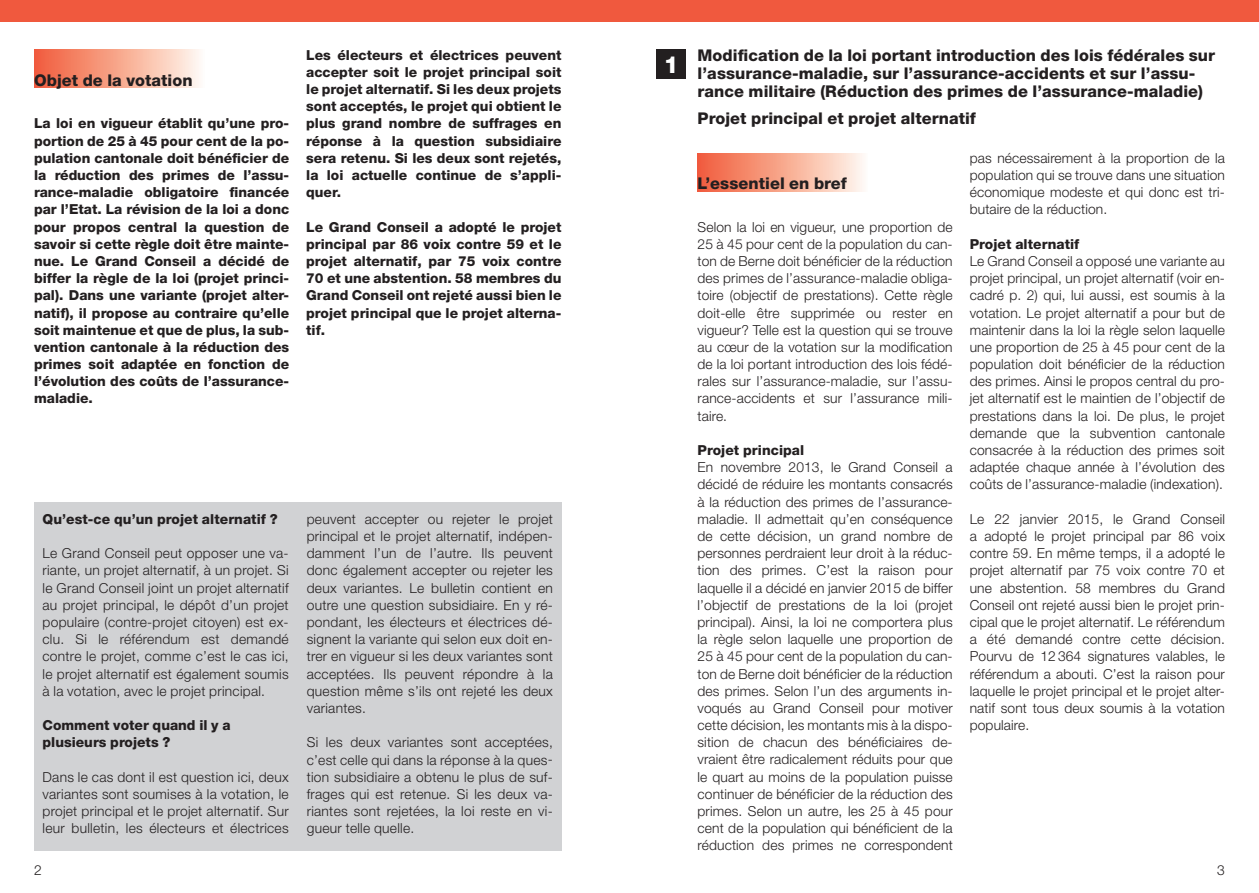
<style>
.page{position:relative;width:1259px;height:893px;background:#fff}
.page>*{position:absolute;margin:0;border:0;box-sizing:border-box;transform-origin:0 0}
.t1{font:800 23.55px "Helvetica Neue LT Pro";color:#fff}
.t2{font:800 16.2px/17.9px "Helvetica Neue LT Pro";letter-spacing:.005em;color:#231f20}
.t3{font:300 13.8px/17.2px "Helvetica Neue LT Pro";letter-spacing:.01em;color:#231f20;text-align:justify}
.t4{font:800 13.8px/17.2px "Helvetica Neue LT Pro";color:#231f20;text-align:justify}
</style>
<div class="page">
<div style="left:0;top:0;width:629px;height:21px;background:#f0593e"></div>
<div style="left:629px;top:0;width:630px;height:21px;background:#f0593e"></div>
<div style="left:34px;top:50px;width:170px;height:38px;background:linear-gradient(to right,#f15a36,#fff8ed)"></div>
<div style="left:697px;top:153px;width:170px;height:38px;background:linear-gradient(to right,#f15a36,#fff7ec)"></div>
<div style="left:656px;top:50px;width:30px;height:29px;background:#231f20"></div>
<div style="left:34px;top:502px;width:527px;height:348px;background:#d1d2d4"></div>
<p class="t2" style="left:34px;top:71px;width:160px">Objet de la votation</p>
<p class="t4" style="left:34px;top:115px;width:257px">La loi en vigueur établit qu’une pro&shy;portion de 25 à 45 pour cent de la po&shy;pulation cantonale doit bénéficier de la réduction des primes de l’assu&shy;rance-maladie obligatoire financée par l’Etat. La révision de la loi a donc pour propos central la question de savoir si cette règle doit être mainte&shy;nue. Le Grand Conseil a décidé de biffer la règle de la loi (projet princi&shy;pal). Dans une variante (projet alter&shy;natif), il propose au contraire qu’elle soit maintenue et que de plus, la sub&shy;vention cantonale à la réduction des primes soit adaptée en fonction de l’évolution des coûts de l’assurance&shy;maladie.</p>
<p class="t4" style="left:306px;top:46px;width:257px">Les électeurs et électrices peuvent accepter soit le projet principal soit le projet alternatif. Si les deux projets sont acceptés, le projet qui obtient le plus grand nombre de suffrages en réponse à la question subsidiaire sera retenu. Si les deux sont rejetés, la loi actuelle continue de s’appli&shy;quer.</p>
<p class="t4" style="left:306px;top:218px;width:257px">Le Grand Conseil a adopté le projet principal par 86 voix contre 59 et le projet alternatif, par 75 voix contre 70 et une abstention. 58 membres du Grand Conseil ont rejeté aussi bien le projet principal que le projet alterna&shy;tif.</p>
<p class="t4" style="left:43px;top:510px;width:237px">Qu’est-ce qu’un projet alternatif ?</p>
<p class="t3" style="left:43px;top:544px;width:248px">Le Grand Conseil peut opposer une va&shy;riante, un projet alternatif, à un projet. Si le Grand Conseil joint un projet alternatif au projet principal, le dépôt d’un projet populaire (contre-projet citoyen) est ex&shy;clu. Si le référendum est demandé contre le projet, comme c’est le cas ici, le projet alternatif est également soumis à la votation, avec le projet principal.</p>
<p class="t4" style="left:43px;top:716px;width:190px">Comment voter quand il y a plusieurs projets ?</p>
<p class="t3" style="left:43px;top:768px;width:248px">Dans le cas dont il est question ici, deux variantes sont soumises à la votation, le projet principal et le projet alternatif. Sur leur bulletin, les électeurs et électrices</p>
<p class="t3" style="left:307px;top:510px;width:248px">peuvent accepter ou rejeter le projet principal et le projet alternatif, indépen&shy;damment l’un de l’autre. Ils peuvent donc également accepter ou rejeter les deux variantes. Le bulletin contient en outre une question subsidiaire. En y ré&shy;pondant, les électeurs et électrices dé&shy;signent la variante qui selon eux doit en&shy;trer en vigueur si les deux variantes sont acceptées. Ils peuvent répondre à la question même s’ils ont rejeté les deux variantes.</p>
<p class="t3" style="left:307px;top:733px;width:248px">Si les deux variantes sont acceptées, c’est celle qui dans la réponse à la ques&shy;tion subsidiaire a obtenu le plus de suf&shy;frages qui est retenue. Si les deux va&shy;riantes sont rejetées, la loi reste en vi&shy;gueur telle quelle.</p>
<h1 class="t1" style="left:664px;top:50px;width:16px">1</h1>
<p class="t2" style="left:697px;top:47px;width:519px">Modification de la loi portant introduction des lois fédérales sur l’assurance-maladie, sur l’assurance-accidents et sur l’assu&shy;rance militaire (Réduction des primes de l’assurance-maladie)</p>
<p class="t2" style="left:697px;top:109px;width:280px">Projet principal et projet alternatif</p>
<p class="t2" style="left:697px;top:175px;width:151px">L’essentiel en bref</p>
<p class="t3" style="left:697px;top:218px;width:257px">Selon la loi en vigueur, une proportion de 25 à 45 pour cent de la population du can&shy;ton de Berne doit bénéficier de la réduction des primes de l’assurance-maladie obliga&shy;toire (objectif de prestations). Cette règle doit-elle être supprimée ou rester en vigueur? Telle est la question qui se trouve au cœur de la votation sur la modification de la loi portant introduction des lois fédé&shy;rales sur l’assurance-maladie, sur l’assu&shy;rance-accidents et sur l’assurance mili&shy;taire.</p>
<p class="t4" style="left:697px;top:441px;width:108px">Projet principal</p>
<p class="t3" style="left:697px;top:458px;width:257px">En novembre 2013, le Grand Conseil a décidé de réduire les montants consacrés à la réduction des primes de l’assurance&shy;maladie. Il admettait qu’en conséquence de cette décision, un grand nombre de personnes perdraient leur droit à la réduc&shy;tion des primes. C’est la raison pour laquelle il a décidé en janvier 2015 de biffer l’objectif de prestations de la loi (projet principal). Ainsi, la loi ne comportera plus la règle selon laquelle une proportion de 25 à 45 pour cent de la population du can&shy;ton de Berne doit bénéficier de la réduction des primes. Selon l’un des arguments in&shy;voqués au Grand Conseil pour motiver cette décision, les montants mis à la dispo&shy;sition de chacun des bénéficiaires de&shy;vraient être radicalement réduits pour que le quart au moins de la population puisse continuer de bénéficier de la réduction des primes. Selon un autre, les 25 à 45 pour cent de la population qui bénéficient de la réduction des primes ne correspondent</p>
<p class="t3" style="left:969px;top:149px;width:257px">pas nécessairement à la proportion de la population qui se trouve dans une situation économique modeste et qui donc est tri&shy;butaire de la réduction.</p>
<p class="t4" style="left:969px;top:235px;width:111px">Projet alternatif</p>
<p class="t3" style="left:969px;top:252px;width:257px">Le Grand Conseil a opposé une variante au projet principal, un projet alternatif (voir en&shy;cadré p. 2) qui, lui aussi, est soumis à la votation. Le projet alternatif a pour but de maintenir dans la loi la règle selon laquelle une proportion de 25 à 45 pour cent de la population doit bénéficier de la réduction des primes. Ainsi le propos central du pro&shy;jet alternatif est le maintien de l’objectif de prestations dans la loi. De plus, le projet demande que la subvention cantonale consacrée à la réduction des primes soit adaptée chaque année à l’évolution des coûts de l’assurance-maladie (indexation).</p>
<p class="t3" style="left:969px;top:510px;width:257px">Le 22 janvier 2015, le Grand Conseil a adopté le projet principal par 86 voix contre 59. En même temps, il a adopté le projet alternatif par 75 voix contre 70 et une abstention. 58 membres du Grand Conseil ont rejeté aussi bien le projet prin&shy;cipal que le projet alternatif. Le référendum a été demandé contre cette décision.<br>Pourvu de 12 364 signatures valables, le référendum a abouti. C’est la raison pour laquelle le projet principal et le projet alter&shy;natif sont tous deux soumis à la votation populaire.</p>
<p class="t3" style="left:34px;top:861px;width:9px">2</p>
<p class="t3" style="left:1217px;top:861px;width:9px">3</p>
</div>
